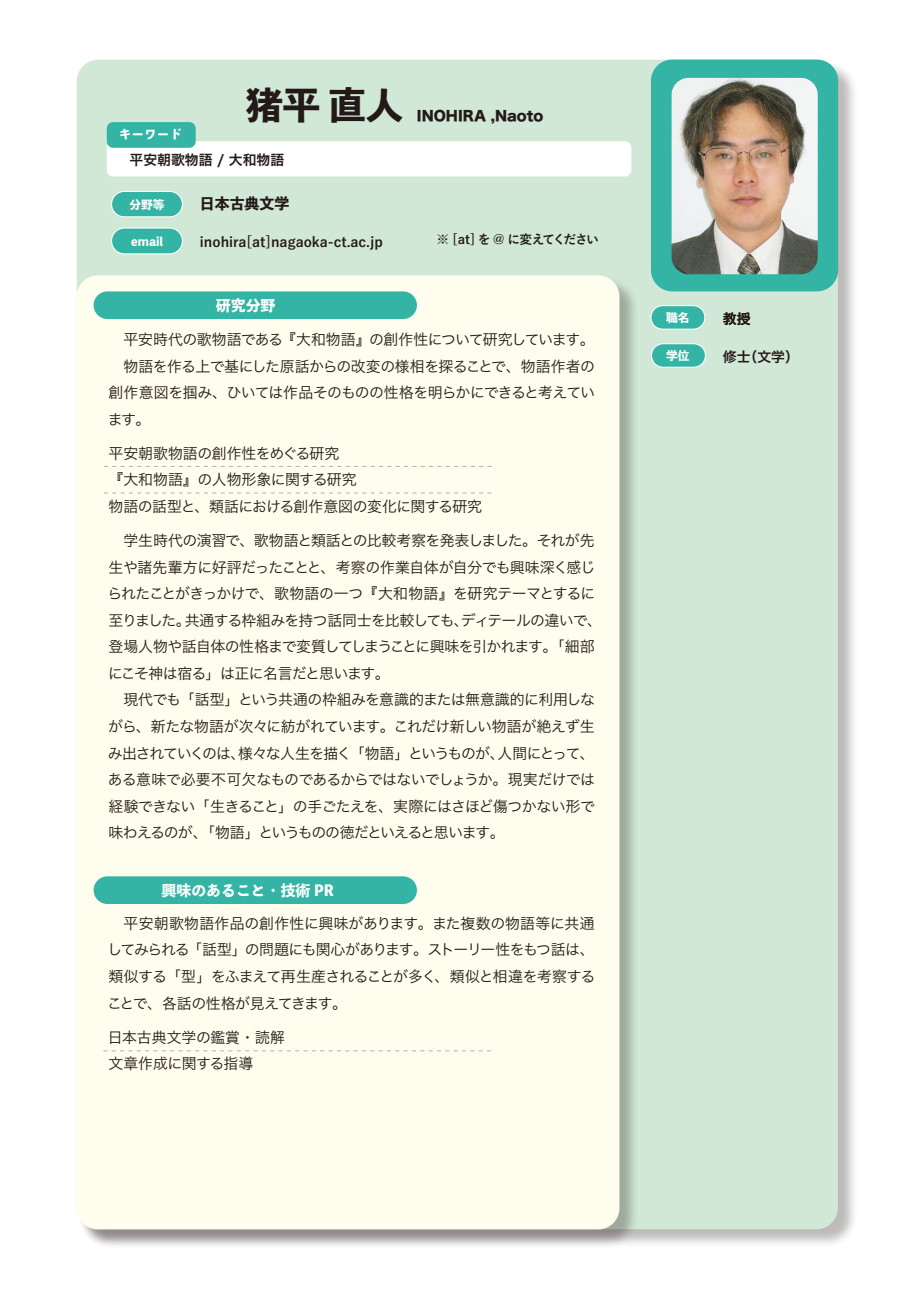
<style>
.page{position:relative;width:919px;height:1289px;background:#fff}
.page>*{position:absolute;margin:0;border:0;box-sizing:border-box;transform-origin:0 0}
.t1{font:800 37.2px "Toppan Bunkyu Midashi Gothic Std N";color:#231916}
.t2{font:14.85px/26.5px "Hira Kaku Pro W3";letter-spacing:-.04em;color:#231916;text-align:justify}
.t3{font:14.85px "Hira Kaku Pro W3";color:#231916}
.t4{font:800 14.85px "Toppan Bunkyu Midashi Gothic Std N";color:#fff}
.t5{font:800 14.85px "Toppan Bunkyu Midashi Gothic Std N";color:#231916}
.t6{font:700 13.8px "Yu Go";color:#231916}
.t7{font:13.8px "Hira Kaku Std W8";color:#231916}
.t8{font:13.8px "Hira Kaku Pro W6";color:#231916}
.t9{font:13.8px "Hira Kaku Pro N W6";color:#231916}
.t10{font:700 12.75px "Yu Go";letter-spacing:-.1em;color:#231916}
.t11{font:800 12.75px "Toppan Bunkyu Midashi Gothic Std N";color:#fff}
.t12{font:800 11.7px "Toppan Bunkyu Midashi Gothic Std N";color:#fff}
</style>
<div class="page">
<div style="left:79px;top:61px;width:778px;height:1187px;background:#231916;opacity:.3"></div>
<div style="left:77px;top:60px;width:760px;height:1169px;background:#d1e8d6;border-radius:21px"></div>
<div style="left:79px;top:276px;width:560px;height:972px;background:#231916;opacity:.3"></div>
<div style="left:77px;top:275px;width:542px;height:954px;background:#fffeee;border-radius:21px"></div>
<div style="left:112px;top:191px;width:70px;height:26px;background:#34b4a5;border-radius:13px"></div>
<div style="left:111px;top:191px;width:72px;height:26px;border:1px solid #fff;border-radius:13px"></div>
<div style="left:651px;top:306px;width:53px;height:23px;background:#34b4a5;border-radius:12px"></div>
<div style="left:650px;top:305px;width:55px;height:25px;border:1px solid #fff;border-radius:12px"></div>
<div style="left:94px;top:291px;width:323px;height:28px;background:#34b4a5;border-radius:14px"></div>
<div style="left:651px;top:344px;width:54px;height:23px;background:#34b4a5;border-radius:12px"></div>
<div style="left:651px;top:343px;width:55px;height:25px;border:1px solid #fff;border-radius:12px"></div>
<div style="left:107px;top:141px;width:524px;height:35px;background:#fff;border-radius:6px"></div>
<div style="left:107px;top:122px;width:89px;height:26px;background:#34b4a5;border-radius:6px"></div>
<div style="left:94px;top:876px;width:323px;height:28px;background:#34b4a5;border-radius:14px"></div>
<svg style="left:651px;top:60px;width:187px;height:231px;background:#8aaa9c"></svg>
<div style="left:112px;top:228px;width:70px;height:26px;background:#34b4a5;border-radius:13px"></div>
<div style="left:111px;top:227px;width:72px;height:27px;border:1px solid #fff;border-radius:13px"></div>
<svg style="left:104px;top:466px;width:387px;height:1px"></svg>
<svg style="left:104px;top:492px;width:387px;height:1px"></svg>
<svg style="left:103px;top:1050px;width:388px;height:1px"></svg>
<p class="t11" style="left:119px;top:124px;width:65px">キーワード</p>
<p class="t1" style="left:246px;top:76px;width:159px">猪平 直人</p>
<p class="t8" style="left:129px;top:147px;width:156px">平安朝歌物語 / 大和物語</p>
<p class="t12" style="left:129px;top:195px;width:37px">分野等</p>
<p class="t12" style="left:131px;top:232px;width:33px">email</p>
<p class="t5" style="left:200px;top:192px;width:91px">日本古典文学</p>
<p class="t6" style="left:200px;top:234px;width:184px">inohira[at]nagaoka-ct.ac.jp</p>
<p class="t7" style="left:417px;top:108px;width:128px">INOHIRA ,Naoto</p>
<p class="t10" style="left:436px;top:232px;width:164px">※ [at] を @ に変えてください</p>
<p class="t4" style="left:216px;top:294px;width:61px">研究分野</p>
<p class="t2" style="left:108px;top:325px;width:487px">　平安時代の歌物語である『大和物語』の創作性について研究しています。</p>
<p class="t2" style="left:108px;top:351px;width:489px">　物語を作る上で基にした原話からの改変の様相を探ることで、物語作者の創作意図を掴み、ひいては作品そのものの性格を明らかにできると考えています。</p>
<p class="t3" style="left:108px;top:440px;width:232px">平安朝歌物語の創作性をめぐる研究</p>
<p class="t3" style="left:108px;top:466px;width:249px">『大和物語』の人物形象に関する研究</p>
<p class="t2" style="left:108px;top:492px;width:375px">物語の話型と、類話における創作意図の変化に関する研究</p>
<p class="t2" style="left:107px;top:526px;width:496px;text-align:left">　学生時代の演習で、歌物語と類話との比較考察を発表しました。それが先生や諸先輩方に好評だったことと、考察の作業自体が自分でも興味深く感じられたことがきっかけで、歌物語の一つ『大和物語』を研究テーマとするに至りました。共通する枠組みを持つ話同士を比較しても、ディテールの違いで、登場人物や話自体の性格まで変質してしまうことに興味を引かれます。「細部にこそ神は宿る」は正に名言だと思います。</p>
<p class="t2" style="left:108px;top:685px;width:488px">　現代でも「話型」という共通の枠組みを意識的または無意識的に利用しながら、新たな物語が次々に紡がれています。これだけ新しい物語が絶えず生み出されていくのは、様々な人生を描く「物語」というものが、人間にとって、ある意味で必要不可欠なものであるからではないでしょうか。現実だけでは経験できない「生きること」の手ごたえを、実際にはさほど傷つかない形で味わえるのが、「物語」というものの徳だといえると思います。</p>
<p class="t4" style="left:162px;top:878px;width:174px">興味のあること・技術 PR</p>
<p class="t2" style="left:107px;top:909px;width:489px">　平安朝歌物語作品の創作性に興味があります。また複数の物語等に共通してみられる「話型」の問題にも関心があります。ストーリー性をもつ話は、類似する「型」をふまえて再生産されることが多く、類似と相違を考察することで、各話の性格が見えてきます。</p>
<p class="t3" style="left:108px;top:1023px;width:178px">日本古典文学の鑑賞・読解</p>
<p class="t2" style="left:108px;top:1049px;width:146px">文章作成に関する指導</p>
<p class="t12" style="left:666px;top:308px;width:25px">職名</p>
<p class="t12" style="left:666px;top:346px;width:25px">学位</p>
<p class="t9" style="left:722px;top:306px;width:29px">教授</p>
<p class="t9" style="left:722px;top:344px;width:78px">修士（文学）</p>
</div>
